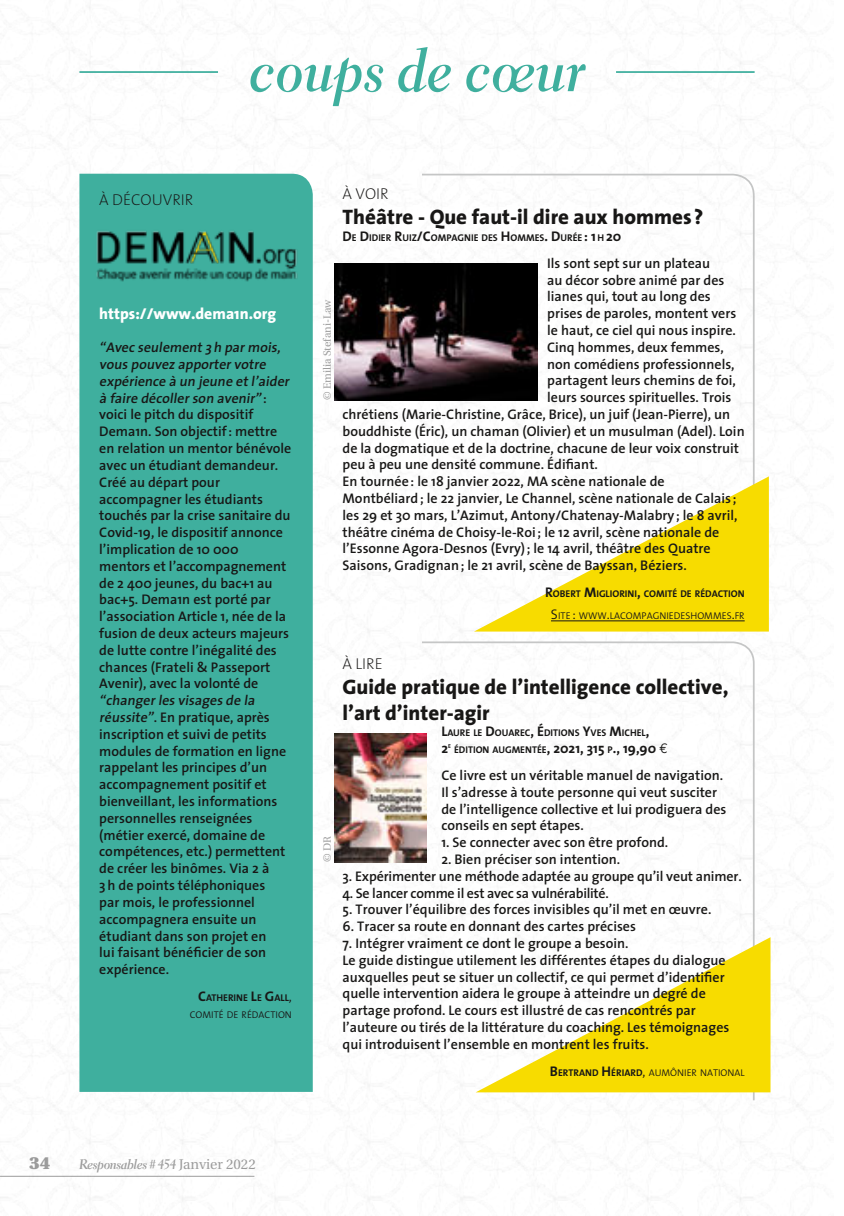
<style>
.page{position:relative;width:844px;height:1216px;background:#fff}
.page>*{position:absolute;margin:0;border:0;box-sizing:border-box;transform-origin:0 0}
.t1{font:61.25px "Electra LH Bold Cursive Display";letter-spacing:.025em;color:#3faf9e}
.t2{font:800 21px/25.2px "The Sans";color:#181716}
.t3{font:900 17.5px "Utopia";color:#9c9c9c}
.t4{font:800 15.75px "The Sans";color:#fff}
.t5{font:200 15.75px "The Sans";color:#181716}
.t6{font:600 14px/16.8px "The Sans";color:#181716}
.t7{font:600 14px "The Sans";letter-spacing:-.02em;color:#181716}
.t8{font:14px "Electra LH Bold Cursive Display";color:#9c9c9c}
.t9{font:700 14px "The Sans";color:#181716}
.t10{font:10.5px "Utopia";color:#9c9c9c}
.t11{font:700 9.8px "The Sans";color:#181716}
.t12{font:9.8px "The Sans Semi Light Caps";color:#181716}
.t13{font:700 5.77px "The Sans";color:#181716}
.s1{font-size:14px}
.s2{font-family:"The Sans Semi Light Caps";font-weight:400;font-size:14px}
.s3{font-family:"Euro Mono";font-weight:400;font-size:14px}
.s4{font-family:"The Sans";font-weight:700;font-size:14px}
.s5{font-family:"The Sans";font-weight:700}
.s6{font-family:"Utopia"}
</style>
<div class="page">
<div style="left:79px;top:174px;width:234px;height:917px;background:#3faf9e"></div>
<img style="left:92px;top:226px;width:208px;height:56px">
<svg style="left:420px;top:173px;width:335px;height:402px"></svg>
<svg style="left:474px;top:476px;width:294px;height:155px"></svg>
<hr style="left:551px;top:620px;width:193px;height:1px;background:#181716">
<img style="left:334px;top:264px;width:203px;height:136px">
<svg style="left:420px;top:641px;width:335px;height:460px"></svg>
<svg style="left:475px;top:937px;width:295px;height:155px"></svg>
<img style="left:334px;top:733px;width:92px;height:129px">
<hr style="left:79px;top:71px;width:139px;height:2px;background:#3faf9e">
<hr style="left:616px;top:71px;width:138px;height:2px;background:#3faf9e">
<h1 class="t1" style="left:250px;top:47px;width:335px">coups de cœur</h1>
<p class="t5" style="left:99px;top:193px;width:96px">À DÉCOUVRIR</p>
<p class="t4" style="left:99px;top:306px;width:178px">https://www.dema1n.org</p>
<p class="t6" style="left:99px;top:340px;width:194px">“Avec seulement 3 h par mois, vous pouvez apporter votre expérience à un jeune et l’aider à faire décoller son avenir” : voici le pitch du dispositif<br>Dema1n. Son objectif : mettre en relation un mentor bénévole avec un étudiant demandeur.<br>Créé au départ pour accompagner les étudiants touchés par la crise sanitaire du<br>Covid-19, le dispositif annonce l’implication de 10 000 mentors et l’accompagnement de 2 400 jeunes, du bac+1 au bac+5. Dema1n est porté par l’association Article 1, née de la fusion de deux acteurs majeurs de lutte contre l’inégalité des chances (Frateli &amp; Passeport<br>Avenir), avec la volonté de “changer les visages de la réussite”. En pratique, après inscription et suivi de petits modules de formation en ligne rappelant les principes d’un accompagnement positif et bienveillant, les informations personnelles renseignées (métier exercé, domaine de compétences, etc.) permettent de créer les binômes. Via 2 à<br>3 h de points téléphoniques<br>par mois, le professionnel accompagnera ensuite un étudiant dans son projet en<br>lui faisant bénéficier de son expérience.</p>
<p class="t11" style="left:198px;top:993px;width:95px"><span class="s1">C</span>ATHERINE <span class="s1">L</span>E <span class="s1">G</span>ALL<span class="s2">,</span></p>
<p class="t12" style="left:190px;top:1010px;width:104px">COMITÉ DE RÉDACTION</p>
<p class="t10" style="left:321px;top:400px;width:102px;rotate:-90deg">© Emilia Stefani-Law</p>
<p class="t5" style="left:342px;top:187px;width:48px">À VOIR</p>
<h2 class="t2" style="left:342px;top:206px;width:362px">Théâtre - Que faut-il dire aux hommes ?</h2>
<p class="t11" style="left:342px;top:234px;width:280px"><span class="s1">D</span>E <span class="s1">D</span>IDIER <span class="s1">R</span>UIZ<span class="s1">/C</span>OMPAGNIE DES <span class="s1">H</span>OMMES<span class="s1">. D</span>URÉE <span class="s1">: 1</span> H <span class="s1">20</span></p>
<p class="t6" style="left:547px;top:256px;width:164px">Ils sont sept sur un plateau</p>
<p class="t6" style="left:547px;top:272px;width:179px">au décor sobre animé par des</p>
<p class="t6" style="left:547px;top:289px;width:165px">lianes qui, tout au long des</p>
<p class="t6" style="left:547px;top:306px;width:190px">prises de paroles, montent vers</p>
<p class="t6" style="left:547px;top:323px;width:190px">le haut, ce ciel qui nous inspire.</p>
<p class="t6" style="left:547px;top:340px;width:178px">Cinq hommes, deux femmes,</p>
<p class="t6" style="left:547px;top:356px;width:189px">non comédiens professionnels,</p>
<p class="t6" style="left:547px;top:373px;width:190px">partagent leurs chemins de foi,</p>
<p class="t6" style="left:547px;top:390px;width:186px">leurs sources spirituelles. Trois</p>
<p class="t6" style="left:342px;top:407px;width:389px">chrétiens (Marie-Christine, Grâce, Brice), un juif (Jean-Pierre), un</p>
<p class="t6" style="left:342px;top:424px;width:403px">bouddhiste (Éric), un chaman (Olivier) et un musulman (Adel). Loin</p>
<p class="t6" style="left:342px;top:440px;width:398px">de la dogmatique et de la doctrine, chacune de leur voix construit</p>
<p class="t6" style="left:342px;top:457px;width:257px">peu à peu une densité commune. Édifiant.</p>
<p class="t6" style="left:342px;top:474px;width:323px">En tournée : le 18 janvier 2022, MA scène nationale de</p>
<p class="t6" style="left:342px;top:491px;width:395px">Montbéliard ; le 22 janvier, Le Channel, scène nationale de Calais ;</p>
<p class="t6" style="left:342px;top:508px;width:396px">les 29 et 30 mars, L’Azimut, Antony/Chatenay-Malabry ; le 8 avril,</p>
<p class="t6" style="left:342px;top:524px;width:378px">théâtre cinéma de Choisy-le-Roi ; le 12 avril, scène nationale de</p>
<p class="t6" style="left:342px;top:541px;width:369px">l’Essonne Agora-Desnos (Evry) ; le 14 avril, théâtre des Quatre</p>
<p class="t6" style="left:342px;top:558px;width:346px">Saisons, Gradignan ; le 21 avril, scène de Bayssan, Béziers.</p>
<p class="t11" style="left:545px;top:589px;width:201px"><span class="s1">R</span>OBERT <span class="s1">M</span>IGLIORINI<span class="s1">,</span> COMITÉ DE RÉDACTION</p>
<p class="t12" style="left:551px;top:611px;width:195px"><span class="s1">S</span>ITE <span class="s1">:</span> WWW<span class="s1">.</span>LACOMPAGNIEDESHOMMES<span class="s1">.</span>FR</p>
<p class="t10" style="left:321px;top:862px;width:27px;rotate:-90deg">© DR</p>
<p class="t5" style="left:342px;top:657px;width:42px">À LIRE</p>
<h2 class="t2" style="left:342px;top:676px;width:387px">Guide pratique de l’intelligence collective, l’art d’inter-agir</h2>
<p class="t11" style="left:441px;top:729px;width:209px"><span class="s1">L</span>AURE LE <span class="s1">D</span>OUAREC<span class="s1">, É</span>DITIONS <span class="s1">Y</span>VES <span class="s1">M</span>ICHEL<span class="s1">,</span></p>
<p class="t9" style="left:441px;top:742px;width:8px">2</p>
<p class="t13" style="left:448px;top:744px;width:4px">E</p>
<p class="t11" style="left:454px;top:745px;width:215px">ÉDITION AUGMENTÉE<span class="s1">, 2021, 315</span> P<span class="s1">., 19,90</span> <span class="s3">€</span></p>
<p class="t6" style="left:441px;top:768px;width:286px">Ce livre est un véritable manuel de navigation.<br>Il s’adresse à toute personne qui veut susciter de l’intelligence collective et lui prodiguera des conseils en sept étapes.</p>
<p class="t6" style="left:441px;top:835px;width:228px">1. Se connecter avec son être profond.</p>
<p class="t6" style="left:441px;top:852px;width:180px">2. Bien préciser son intention.</p>
<p class="t6" style="left:342px;top:868px;width:400px">3. Expérimenter une méthode adaptée au groupe qu’il veut animer.</p>
<p class="t7" style="left:342px;top:886px;width:268px">4. Se lancer comme il est avec sa vulnérabilité.</p>
<p class="t6" style="left:342px;top:902px;width:370px">5. Trouver l’équilibre des forces invisibles qu’il met en œuvre.</p>
<p class="t6" style="left:342px;top:919px;width:295px">6. Tracer sa route en donnant des cartes précises</p>
<p class="t6" style="left:342px;top:936px;width:388px">7. Intégrer vraiment ce dont le groupe a besoin.<br>Le guide distingue utilement les différentes étapes du dialogue auxquelles peut se situer un collectif, ce qui permet d’identifier quelle intervention aidera le groupe à atteindre un degré de partage profond. Le cours est illustré de cas rencontrés par l’auteure ou tirés de la littérature du coaching. Les témoignages qui introduisent l’ensemble en montrent les fruits.</p>
<p class="t12" style="left:550px;top:1068px;width:196px"><span class="s4">B</span><span class="s5">ERTRAND</span> <span class="s4">H</span><span class="s5">ÉRIARD</span><span class="s1">,</span> AUMÔNIER NATIONAL</p>
<p class="t3" style="left:29px;top:1152px;width:22px">34</p>
<p class="t8" style="left:79px;top:1158px;width:178px">Responsables # 454 <span class="s6">Janvier 2022</span></p>
</div>
